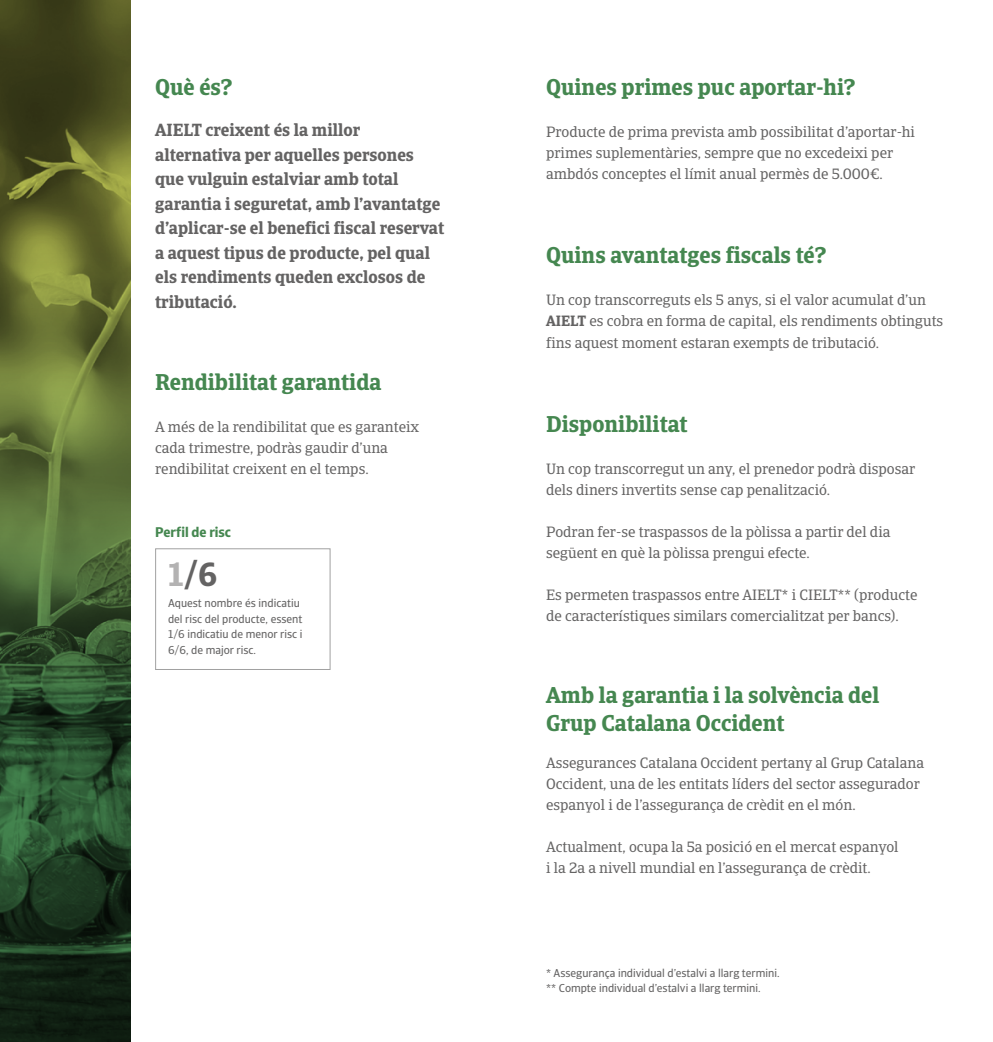
<style>
.page{position:relative;width:993px;height:1042px;background:#fff}
.page>*{position:absolute;margin:0;border:0;box-sizing:border-box;transform-origin:0 0}
.t1{font:700 33.25px "Catalana Sans";color:#646363}
.t2{font:700 22.75px/28.7px "Catalana";color:#458750}
.t3{font:700 17.5px/24.5px "Catalana";color:#646363}
.t4{font:14.88px/21px "Catalana";color:#646363}
.t5{font:700 14px "Catalana Sans";color:#458750}
.t6{font:11.38px/15.8px "Catalana Sans";color:#646363}
.s1{color:#b3b2b2}
.s2{font-weight:700}
</style>
<div class="page">
<img style="left:0;top:0;width:130px;height:1042px">
<div style="left:155px;top:548px;width:175px;height:122px;border:1px solid #a1a1a1"></div>
<h2 class="t2" style="left:155px;top:73px;width:79px">Què és?</h2>
<p class="t3" style="left:155px;top:118px;width:290px">AIELT creixent és la millor alternativa per aquelles persones que vulguin estalviar amb total garantia i seguretat, amb l’avantatge d’aplicar-se el benefici fiscal reservat a aquest tipus de producte, pel qual els rendiments queden exclosos de tributació.</p>
<h2 class="t2" style="left:155px;top:367px;width:228px">Rendibilitat garantida</h2>
<p class="t4" style="left:155px;top:416px;width:265px">A més de la rendibilitat que es garanteix cada trimestre, podràs gaudir d’una rendibilitat creixent en el temps.</p>
<p class="t5" style="left:155px;top:523px;width:77px">Perfil de risc</p>
<h1 class="t1" style="left:168px;top:554px;width:50px"><span class="s1">1</span>/6</h1>
<p class="t6" style="left:168px;top:595px;width:136px">Aquest nombre és indicatiu del risc del producte, essent<br>1/6 indicatiu de menor risc i<br>6/6, de major risc.</p>
<h2 class="t2" style="left:546px;top:73px;width:311px">Quines primes puc aportar-hi?</h2>
<p class="t4" style="left:546px;top:122px;width:370px">Producte de prima prevista amb possibilitat d’aportar-hi primes suplementàries, sempre que no excedeixi per ambdós conceptes el límit anual permès de 5.000€.</p>
<h2 class="t2" style="left:546px;top:241px;width:282px">Quins avantatges fiscals té?</h2>
<p class="t4" style="left:546px;top:290px;width:398px">Un cop transcorreguts els 5 anys, si el valor acumulat d’un<br><span class="s2">AIELT</span> es cobra en forma de capital, els rendiments obtinguts fins aquest moment estaran exempts de tributació.</p>
<h2 class="t2" style="left:546px;top:409px;width:143px">Disponibilitat</h2>
<p class="t4" style="left:546px;top:458px;width:370px">Un cop transcorregut un any, el prenedor podrà disposar dels diners invertits sense cap penalització.</p>
<p class="t4" style="left:546px;top:521px;width:346px">Podran fer-se traspassos de la pòlissa a partir del dia següent en què la pòlissa prengui efecte.</p>
<p class="t4" style="left:546px;top:584px;width:372px">Es permeten traspassos entre AIELT* i CIELT** (producte de característiques similars comercialitzat per bancs).</p>
<h2 class="t2" style="left:546px;top:680px;width:334px">Amb la garantia i la solvència del<br>Grup Catalana Occident</h2>
<p class="t4" style="left:546px;top:752px;width:379px">Assegurances Catalana Occident pertany al Grup Catalana<br>Occident, una de les entitats líders del sector assegurador espanyol i de l’assegurança de crèdit en el món.</p>
<p class="t4" style="left:546px;top:836px;width:354px">Actualment, ocupa la 5a posició en el mercat espanyol i la 2a a nivell mundial en l’assegurança de crèdit.</p>
<p class="t6" style="left:546px;top:965px;width:235px">* Assegurança individual d’estalvi a llarg termini. ** Compte individual d’estalvi a llarg termini.</p>
</div>
